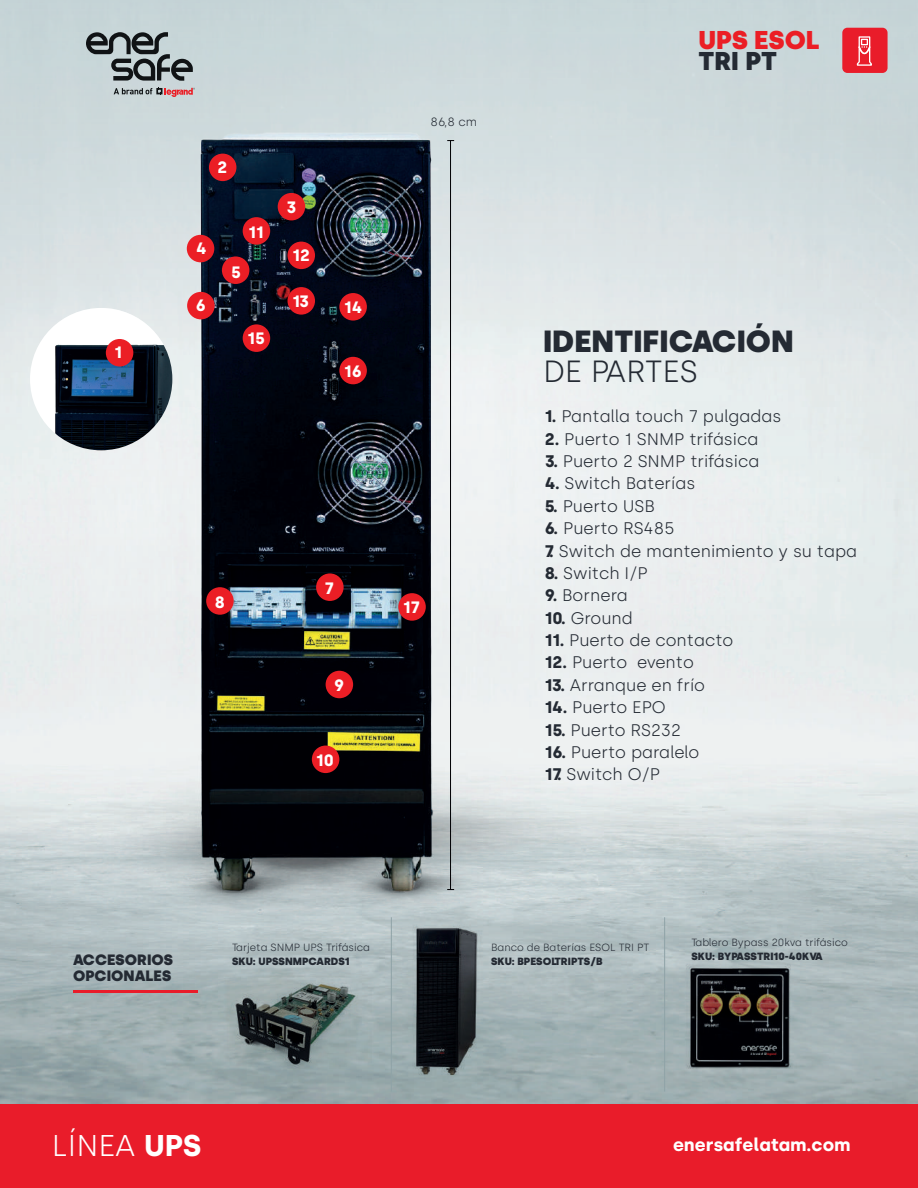
<style>
.page{position:relative;width:918px;height:1188px;background:#fff}
.page>*{position:absolute;margin:0;border:0;box-sizing:border-box;transform-origin:0 0}
.t1{font:900 30.6px "Silka";color:#242a33}
.t2{font:300 30.6px "Silka";color:#242a33}
.t3{font:300 30px "Silka";color:#fff}
.t4{font:900 25.8px "Silka";color:#eb1e25}
.t5{font:900 25.8px "Silka";color:#242a33}
.t6{font:700 18px "Silka";color:#fff}
.t7{font:300 16.8px "Silka";color:#242a33}
.t8{font:700 16.5px "Silka";color:#fff}
.t9{font:900 15px/16.5px "Silka";color:#242a33}
.t10{font:300 12px "Silka";color:#242a33}
.t11{font:300 10.5px "Silka";color:#242a33}
.t12{font:900 10.5px "Silka";color:#242a33}
.s1{font-weight:700}
</style>
<div class="page">
<img style="left:0;top:676px;width:918px;height:428px">
<div style="left:0;top:0;width:918px;height:676px;background:linear-gradient(to bottom,#c9d6d9,#f0f3f3)"></div>
<img style="left:36px;top:110px;width:560px;height:805px">
<div style="left:0;top:1104px;width:918px;height:84px;background:#e91c2a"></div>
<div style="left:842px;top:28px;width:46px;height:45px;background:#e91c2a;border-radius:5px"></div>
<svg style="left:856px;top:36px;width:16px;height:30px"></svg>
<hr style="left:450px;top:141px;width:1px;height:748px;background:#010104">
<svg style="left:114px;top:87px;width:81px;height:11px"></svg>
<svg style="left:86px;top:32px;width:107px;height:49px;background:#858f92"></svg>
<div style="left:316px;top:573px;width:28px;height:28px;background:#eb1e25;border-radius:50%"></div>
<div style="left:187px;top:292px;width:28px;height:27px;background:#eb1e25;border-radius:50%"></div>
<div style="left:222px;top:256px;width:27px;height:28px;background:#eb1e25;border-radius:50%"></div>
<div style="left:326px;top:671px;width:27px;height:27px;background:#eb1e25;border-radius:50%"></div>
<div style="left:206px;top:587px;width:28px;height:28px;background:#eb1e25;border-radius:50%"></div>
<div style="left:209px;top:154px;width:27px;height:27px;background:#eb1e25;border-radius:50%"></div>
<div style="left:278px;top:193px;width:27px;height:27px;background:#eb1e25;border-radius:50%"></div>
<div style="left:187px;top:235px;width:27px;height:27px;background:#eb1e25;border-radius:50%"></div>
<div style="left:312px;top:746px;width:27px;height:27px;background:#eb1e25;border-radius:50%"></div>
<div style="left:243px;top:217px;width:27px;height:28px;background:#eb1e25;border-radius:50%"></div>
<div style="left:288px;top:242px;width:27px;height:27px;background:#eb1e25;border-radius:50%"></div>
<div style="left:288px;top:287px;width:27px;height:28px;background:#eb1e25;border-radius:50%"></div>
<div style="left:339px;top:293px;width:28px;height:28px;background:#eb1e25;border-radius:50%"></div>
<div style="left:243px;top:324px;width:27px;height:28px;background:#eb1e25;border-radius:50%"></div>
<div style="left:339px;top:357px;width:28px;height:27px;background:#eb1e25;border-radius:50%"></div>
<div style="left:398px;top:593px;width:28px;height:28px;background:#eb1e25;border-radius:50%"></div>
<div style="left:30px;top:308px;width:142px;height:142px;background:#fff;border-radius:50%"></div>
<img style="left:30px;top:325px;width:142px;height:125px">
<div style="left:106px;top:339px;width:27px;height:28px;background:#eb1e25;border-radius:50%"></div>
<hr style="left:391px;top:917px;width:1px;height:175px;background:#8fa3a7">
<hr style="left:664px;top:917px;width:1px;height:175px;background:#8fa3a7">
<hr style="left:74px;top:991px;width:124px;height:2px;background:#e91c2a">
<img style="left:219px;top:947px;width:152px;height:152px">
<img style="left:361px;top:913px;width:169px;height:170px">
<img style="left:681px;top:959px;width:117px;height:117px">
<p class="t8" style="left:115px;top:342px;width:9px">1</p>
<p class="t8" style="left:218px;top:157px;width:11px">2</p>
<p class="t8" style="left:196px;top:238px;width:12px">4</p>
<p class="t8" style="left:196px;top:295px;width:12px">6</p>
<p class="t8" style="left:248px;top:222px;width:17px">11</p>
<p class="t8" style="left:231px;top:262px;width:11px">5</p>
<p class="t8" style="left:248px;top:329px;width:19px">15</p>
<p class="t8" style="left:286px;top:198px;width:11px">3</p>
<p class="t8" style="left:292px;top:246px;width:19px">12</p>
<p class="t8" style="left:292px;top:291px;width:18px">13</p>
<p class="t8" style="left:344px;top:297px;width:20px">14</p>
<p class="t8" style="left:344px;top:361px;width:19px">16</p>
<p class="t10" style="left:431px;top:115px;width:48px">86,8 cm</p>
<p class="t8" style="left:215px;top:592px;width:12px">8</p>
<p class="t8" style="left:325px;top:578px;width:11px">7</p>
<p class="t8" style="left:334px;top:676px;width:12px">9</p>
<p class="t8" style="left:316px;top:750px;width:19px">10</p>
<p class="t8" style="left:403px;top:597px;width:18px">17</p>
<h3 class="t4" style="left:699px;top:24px;width:123px">UPS ESOL</h3>
<h3 class="t5" style="left:699px;top:46px;width:80px">TRI PT</h3>
<h1 class="t1" style="left:543px;top:323px;width:252px">IDENTIFICACIÓN</h1>
<h1 class="t2" style="left:543px;top:354px;width:156px">DE PARTES</h1>
<p class="t7" style="left:545px;top:406px;width:238px"><span class="s1">1.</span> Pantalla touch 7 pulgadas</p>
<p class="t7" style="left:545px;top:429px;width:215px"><span class="s1">2.</span> Puerto 1 SNMP trifásica</p>
<p class="t7" style="left:545px;top:451px;width:216px"><span class="s1">3.</span> Puerto 2 SNMP trifásica</p>
<p class="t7" style="left:545px;top:474px;width:152px"><span class="s1">4.</span> Switch Baterías</p>
<p class="t7" style="left:545px;top:496px;width:112px"><span class="s1">5.</span> Puerto USB</p>
<p class="t7" style="left:545px;top:518px;width:131px"><span class="s1">6.</span> Puerto RS485</p>
<p class="t7" style="left:545px;top:541px;width:314px"><span class="s1">7.</span> Switch de mantenimiento y su tapa</p>
<p class="t7" style="left:545px;top:563px;width:105px"><span class="s1">8.</span> Switch I/P</p>
<p class="t7" style="left:545px;top:585px;width:85px"><span class="s1">9.</span> Bornera</p>
<p class="t7" style="left:545px;top:608px;width:90px"><span class="s1">10.</span> Ground</p>
<p class="t7" style="left:545px;top:630px;width:190px"><span class="s1">11.</span> Puerto de contacto</p>
<p class="t7" style="left:545px;top:653px;width:151px"><span class="s1">12.</span> Puerto evento</p>
<p class="t7" style="left:545px;top:675px;width:162px"><span class="s1">13.</span> Arranque en frío</p>
<p class="t7" style="left:545px;top:697px;width:123px"><span class="s1">14.</span> Puerto EPO</p>
<p class="t7" style="left:545px;top:720px;width:138px"><span class="s1">15.</span> Puerto RS232</p>
<p class="t7" style="left:545px;top:742px;width:156px"><span class="s1">16.</span> Puerto paralelo</p>
<p class="t7" style="left:545px;top:765px;width:117px"><span class="s1">17.</span> Switch O/P</p>
<p class="t9" style="left:73px;top:951px;width:102px">ACCESORIOS<br>OPCIONALES</p>
<p class="t11" style="left:232px;top:941px;width:139px">Tarjeta SNMP UPS Trifásica</p>
<p class="t12" style="left:232px;top:955px;width:119px">SKU: UPSSNMPCARDS1</p>
<p class="t11" style="left:491px;top:941px;width:160px">Banco de Baterías ESOL TRI PT</p>
<p class="t12" style="left:491px;top:955px;width:113px">SKU: BPESOLTRIPTS/B</p>
<p class="t11" style="left:691px;top:936px;width:158px">Tablero Bypass 20kva trifásico</p>
<p class="t12" style="left:691px;top:950px;width:133px">SKU: BYPASSTRI10-40KVA</p>
<h2 class="t3" style="left:52px;top:1128px;width:151px">LÍNEA <span class="s1">UPS</span></h2>
<p class="t6" style="left:673px;top:1134px;width:179px">enersafelatam.com</p>
</div>
